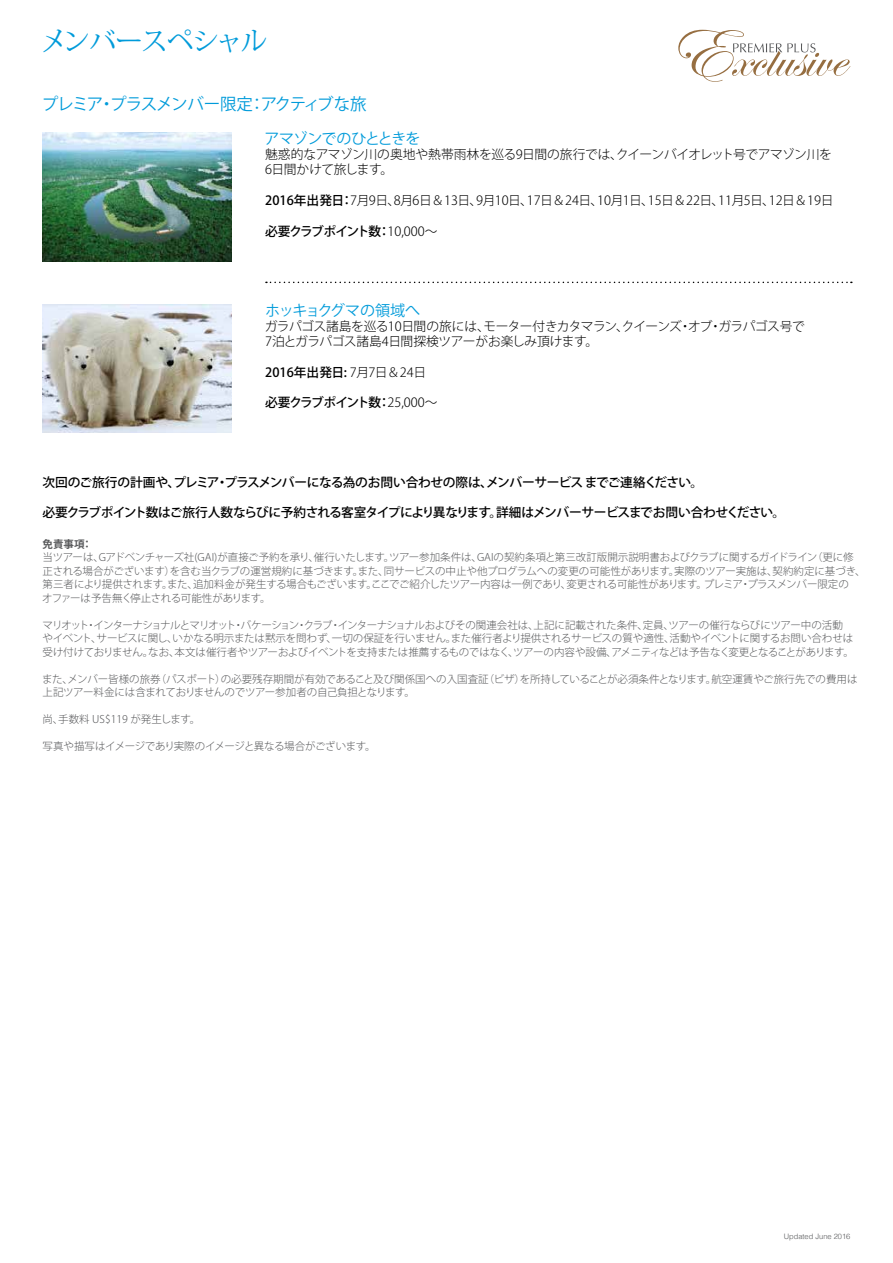
<style>
.page{position:relative;width:893px;height:1263px;background:#fff}
.page>*{position:absolute;margin:0;border:0;box-sizing:border-box;transform-origin:0 0}
.t1{font:27px "Koz Min Pro";letter-spacing:-.07em;color:#009bda}
.t2{font:16.5px "Koz Go Pro";letter-spacing:-.07em;color:#009bda}
.t3{font:15px "Koz Go Pro";letter-spacing:-.055em;color:#009bda}
.t4{font:300 12.75px/15.3px "Koz Go Pro";letter-spacing:-.04em;color:#000}
.t5{font:500 12.75px "Koz Go Pro";letter-spacing:-.06em;color:#000}
.t6{font:500 12.75px "Koz Go Pro";letter-spacing:-.04em;color:#000}
.t7{font:500 12.75px "Koz Go Pro";letter-spacing:-.09em;color:#000}
.t8{font:500 12.75px "Koz Go Pro";color:#000}
.t9{font:300 10.5px/13.5px "Koz Go Pro";letter-spacing:-.02em;color:#58595b}
.t10{font:300 10.5px "Koz Go Pro";letter-spacing:-.04em;color:#58595b}
.t11{font:300 10.5px "Koz Go Pro";color:#58595b}
.t12{font:700 10.5px "Koz Go Pro";color:#58595b}
.t13{font:300 7.5px "Helvetica";color:#58595b}
.s1{font-weight:500}
.s2{font-weight:300}
</style>
<div class="page">
<svg style="left:266px;top:282px;width:586px;height:1px"></svg>
<svg style="left:678px;top:30px;width:172px;height:52px"></svg>
<img style="left:43px;top:133px;width:188px;height:128px">
<img style="left:43px;top:305px;width:188px;height:128px">
<h1 class="t1" style="left:40px;top:22px;width:229px">メンバースペシャル</h1>
<h2 class="t2" style="left:42px;top:93px;width:327px">プレミア・プラスメンバー限定：アクティブな旅</h2>
<h3 class="t3" style="left:265px;top:129px;width:157px">アマゾンでのひとときを</h3>
<p class="t4" style="left:265px;top:147px;width:568px">魅惑的なアマゾン川の奥地や熱帯雨林を巡る9日間の旅行では、クイーンバイオレット号でアマゾン川を<br>6日間かけて旅します。</p>
<p class="t4" style="left:265px;top:193px;width:570px"><span class="s1">2016年出発日：</span>7月9日、8月6日＆13日、9月10日、17日＆24日、10月1日、15日＆22日、11月5日、12日＆19日</p>
<p class="t7" style="left:265px;top:223px;width:174px">必要クラブポイント数：<span class="s2">10,000～</span></p>
<h3 class="t3" style="left:265px;top:300px;width:157px">ホッキョクグマの領域へ</h3>
<p class="t4" style="left:265px;top:319px;width:541px">ガラパゴス諸島を巡る10日間の旅には、モーター付きカタマラン、クイーンズ・オブ・ガラパゴス号で<br>7泊とガラパゴス諸島4日間探検ツアーがお楽しみ頂けます。</p>
<p class="t8" style="left:265px;top:364px;width:162px">2016年出発日: <span class="s2">7月7日＆24日</span></p>
<p class="t7" style="left:265px;top:395px;width:174px">必要クラブポイント数：<span class="s2">25,000～</span></p>
<p class="t6" style="left:43px;top:474px;width:662px">次回のご旅行の計画や、プレミア・プラスメンバーになる為のお問い合わせの際は、メンバーサービス までご連絡ください。</p>
<p class="t5" style="left:43px;top:504px;width:744px">必要クラブポイント数はご旅行人数ならびに予約される客室タイプにより異なります。詳細はメンバーサービスまでお問い合わせください。</p>
<p class="t12" style="left:43px;top:537px;width:51px">免責事項：</p>
<p class="t9" style="left:42px;top:551px;width:825px">当ツアーは、Gアドベンチャーズ社(GAI)が直接ご予約を承り、催行いたします。ツアー参加条件は、GAIの契約条項と第三改訂版開示説明書およびクラブに関するガイドライン（更に修正される場合がございます）を含む当クラブの運営規約に基づきます。また、同サービスの中止や他プログラムへの変更の可能性があります。実際のツアー実施は、契約約定に基づき、第三者により提供されます。また、追加料金が発生する場合もございます。ここでご紹介したツアー内容は一例であり、変更される可能性があります。プレミア・プラスメンバー限定の<br>オファーは予告無く停止される可能性があります。</p>
<p class="t9" style="left:43px;top:618px;width:813px">マリオット・インターナショナルとマリオット・バケーション・クラブ・インターナショナルおよびその関連会社は、上記に記載された条件、定員、ツアーの催行ならびにツアー中の活動やイベント、サービスに関し、いかなる明示または黙示を問わず、一切の保証を行いません。また催行者より提供されるサービスの質や適性、活動やイベントに関するお問い合わせは受け付けておりません。なお、本文は催行者やツアーおよびイベントを支持または推薦するものではなく、ツアーの内容や設備、アメニティなどは予告なく変更となることがあります。</p>
<p class="t9" style="left:42px;top:672px;width:817px">また、メンバー皆様の旅券（パスポート）の必要残存期間が有効であること及び関係国への入国査証（ビザ）を所持していることが必須条件となります。航空運賃やご旅行先での費用は上記ツアー料金には含まれておりませんのでツアー参加者の自己負担となります。</p>
<p class="t11" style="left:43px;top:712px;width:159px">尚、手数料 US$119 が発生します。</p>
<p class="t10" style="left:43px;top:739px;width:335px">写真や描写はイメージであり実際のイメージと異なる場合がございます。</p>
<p class="t13" style="left:784px;top:1229px;width:68px">Updated June 2016</p>
</div>
